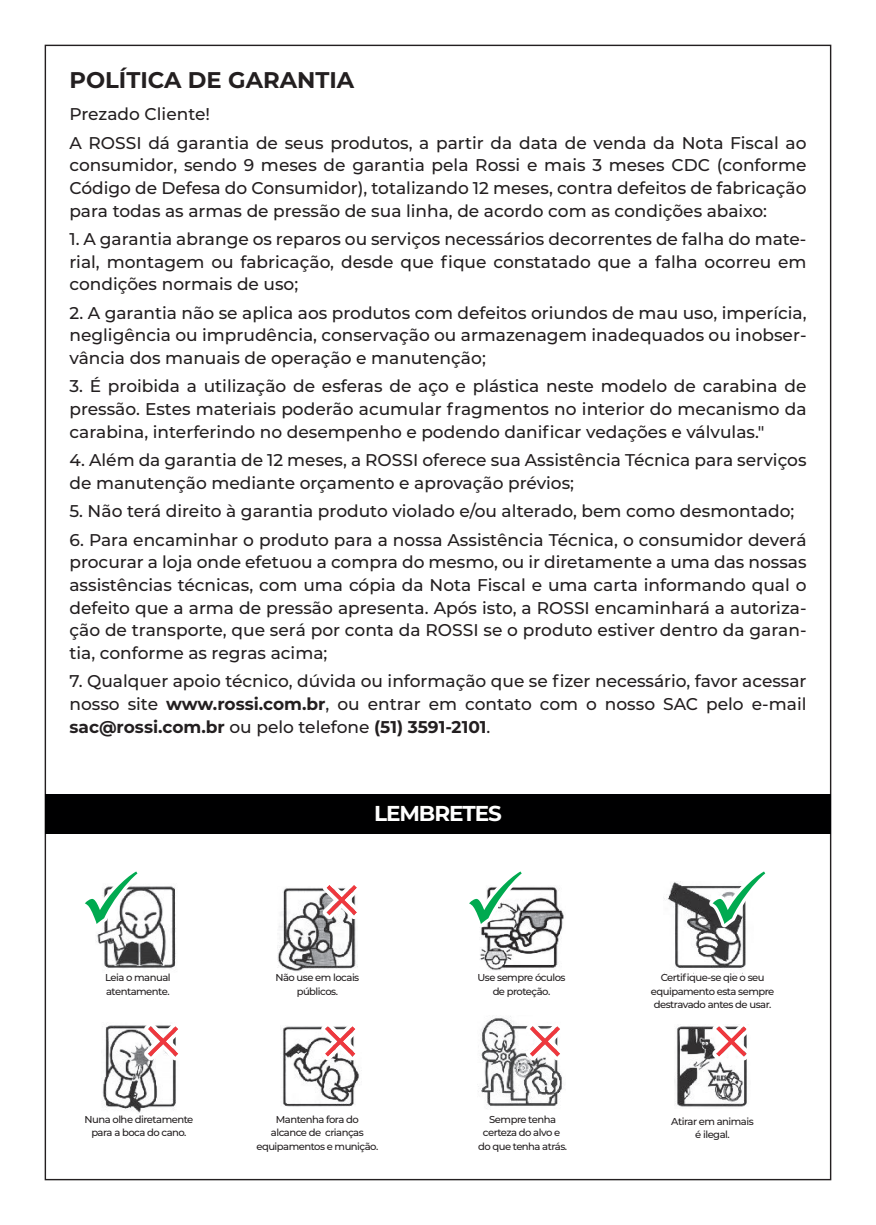
<style>
.page{position:relative;width:876px;height:1225px;background:#fff}
.page>*{position:absolute;margin:0;border:0;box-sizing:border-box;transform-origin:0 0}
.t1{font:700 22.6px "Montserrat";color:#231f20}
.t2{font:700 21.6px "Montserrat";letter-spacing:-.05em;color:#fff}
.t3{font:500 17px/22.6px "Montserrat";color:#231f20;text-align:justify}
.t4{font:500 10px/13.4px "Montserrat";letter-spacing:-.05em;color:#231f20;text-align:center}
.s1{font-weight:700}
</style>
<div class="page">
<div style="left:45px;top:794px;width:786px;height:40px;background:#000001"></div>
<img style="left:96px;top:886px;width:80px;height:83px">
<img style="left:278px;top:888px;width:78px;height:84px">
<img style="left:479px;top:886px;width:85px;height:84px">
<img style="left:282px;top:1026px;width:80px;height:81px">
<img style="left:674px;top:1026px;width:73px;height:81px">
<img style="left:102px;top:1025px;width:74px;height:88px">
<img style="left:664px;top:881px;width:82px;height:92px">
<img style="left:478px;top:1016px;width:85px;height:90px">
<svg style="left:85px;top:871px;width:56px;height:56px"></svg>
<svg style="left:709px;top:871px;width:57px;height:56px"></svg>
<svg style="left:469px;top:871px;width:56px;height:56px"></svg>
<svg style="left:321px;top:1026px;width:39px;height:34px"></svg>
<svg style="left:526px;top:1022px;width:37px;height:38px"></svg>
<svg style="left:712px;top:1026px;width:35px;height:34px"></svg>
<svg style="left:144px;top:1025px;width:35px;height:35px"></svg>
<svg style="left:322px;top:885px;width:35px;height:34px"></svg>
<h1 class="t1" style="left:69px;top:64px;width:286px">POLÍTICA DE GARANTIA</h1>
<p class="t3" style="left:69px;top:99px;width:738px;line-height:28.4px">Prezado Cliente!<br>A ROSSI dá garantia de seus produtos, a partir da data de venda da Nota Fiscal ao</p>
<p class="t3" style="left:69px;top:153px;width:739px">consumidor, sendo 9 meses de garantia pela Rossi e mais 3 meses CDC (conforme Código de Defesa do Consumidor), totalizando 12 meses, contra defeitos de fabricação para todas as armas de pressão de sua linha, de acordo com as condições abaixo:</p>
<p class="t3" style="left:69px;top:227px;width:739px">1. A garantia abrange os reparos ou serviços necessários decorrentes de falha do mate&shy;rial, montagem ou fabricação, desde que fique constatado que a falha ocorreu em condições normais de uso;</p>
<p class="t3" style="left:69px;top:301px;width:739px">2. A garantia não se aplica aos produtos com defeitos oriundos de mau uso, imperícia, negligência ou imprudência, conservação ou armazenagem inadequados ou inobser&shy;vância dos manuais de operação e manutenção;</p>
<p class="t3" style="left:69px;top:374px;width:739px">3. É proibida a utilização de esferas de aço e plástica neste modelo de carabina de pressão. Estes materiais poderão acumular fragmentos no interior do mecanismo da carabina, interferindo no desempenho e podendo danificar vedações e válvulas."</p>
<p class="t3" style="left:69px;top:448px;width:739px">4. Além da garantia de 12 meses, a ROSSI oferece sua Assistência Técnica para serviços de manutenção mediante orçamento e aprovação prévios;</p>
<p class="t3" style="left:69px;top:499px;width:726px">5. Não terá direito à garantia produto violado e/ou alterado, bem como desmontado;</p>
<p class="t3" style="left:69px;top:527px;width:739px">6. Para encaminhar o produto para a nossa Assistência Técnica, o consumidor deverá procurar a loja onde efetuou a compra do mesmo, ou ir diretamente a uma das nossas assistências técnicas, com uma cópia da Nota Fiscal e uma carta informando qual o defeito que a arma de pressão apresenta. Após isto, a ROSSI encaminhará a autoriza&shy;ção de transporte, que será por conta da ROSSI se o produto estiver dentro da garan&shy;tia, conforme as regras acima;</p>
<p class="t3" style="left:69px;top:669px;width:739px">7. Qualquer apoio técnico, dúvida ou informação que se fizer necessário, favor acessar nosso site <span class="s1">www.rossi.com.br</span>, ou entrar em contato com o nosso SAC pelo e-mail <span class="s1">sac@rossi.com.br</span> ou pelo telefone <span class="s1">(51) 3591-2101</span>.</p>
<p class="t2" style="left:374px;top:797px;width:129px">LEMBRETES</p>
<p class="t4" style="left:105px;top:970px;width:67px;text-align:left">Leia o manual atentamente.</p>
<p class="t4" style="left:275px;top:970px;width:85px">Não use em locais públicos.</p>
<p class="t4" style="left:477px;top:970px;width:90px">Use sempre óculos de proteção.</p>
<p class="t4" style="left:651px;top:970px;width:125px">Certifique-se qie o seu equipamento esta sempre destravado antes de usar.</p>
<p class="t4" style="left:85px;top:1112px;width:110px">Nuna olhe diretamente para a boca do cano.</p>
<p class="t4" style="left:256px;top:1112px;width:123px">Mantenha fora do<br>alcance de crianças equipamentos e munição.</p>
<p class="t4" style="left:478px;top:1112px;width:91px">Sempre tenha certeza do alvo e do que tenha atrás.</p>
<p class="t4" style="left:671px;top:1114px;width:84px">Atirar em animais é ilegal.</p>
</div>
